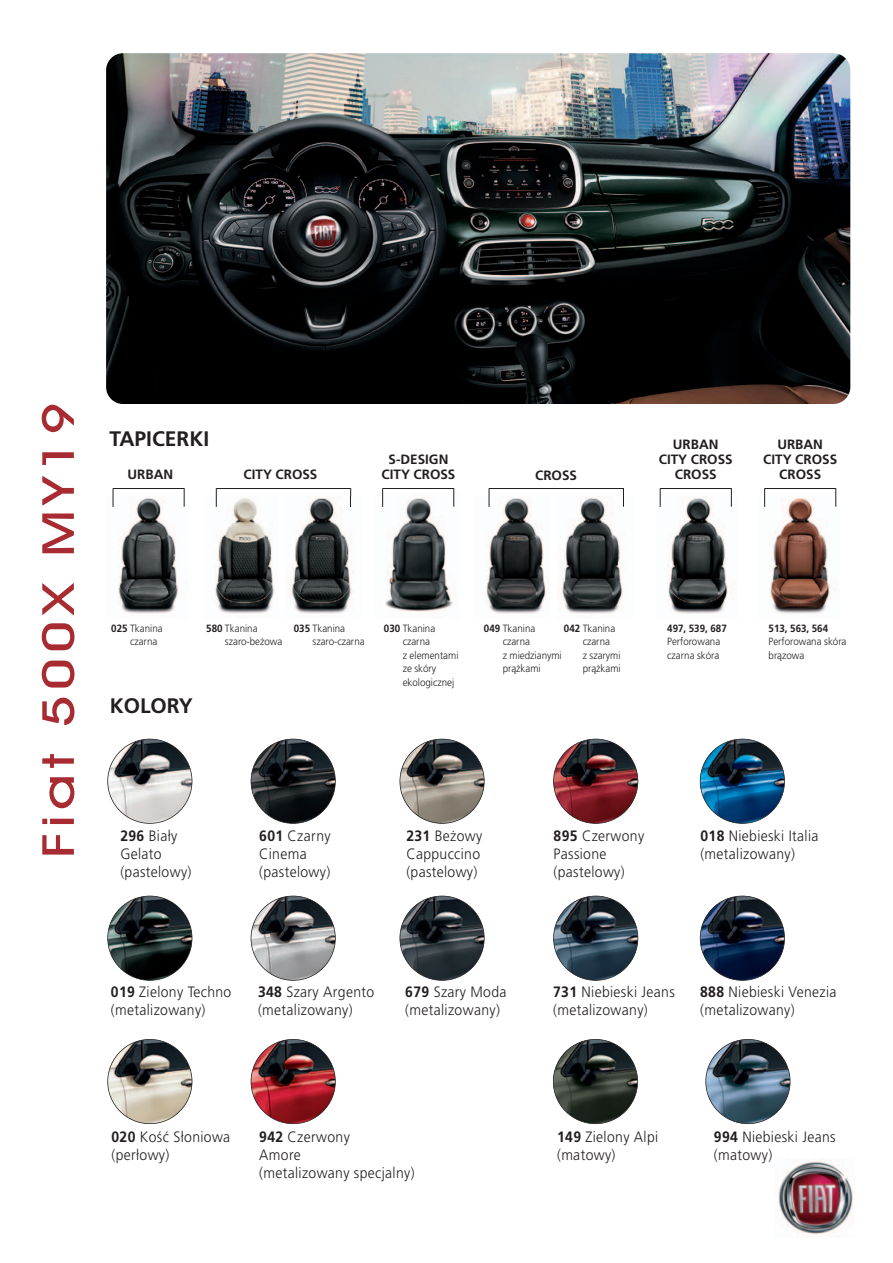
<style>
.page{position:relative;width:893px;height:1263px;background:#fff}
.page>*{position:absolute;margin:0;border:0;box-sizing:border-box;transform-origin:0 0}
.t1{font:500 44.4px "Avant Garde PL";letter-spacing:.1em;color:#a72b30;scale:1.25 1}
.t2{font:700 21px "Frutiger LT Pl";color:#231f20}
.t3{font:300 15px/18px "Frutiger LT Pl";letter-spacing:.025em;color:#231f20;scale:.93 1}
.t4{font:700 13.5px/15.1px "Frutiger LT Pl";color:#231f20;text-align:center}
.t5{font:300 10.5px/13.5px "Frutiger LT Pl";color:#231f20;scale:.93 1}
.t6{font:700 10.5px "Frutiger LT Pl";color:#231f20;scale:.93 1}
.s1{font-weight:700}
</style>
<div class="page">
<img style="left:112px;top:496px;width:72px;height:118px">
<img style="left:215px;top:496px;width:139px;height:118px">
<img style="left:486px;top:496px;width:137px;height:118px">
<img style="left:765px;top:496px;width:72px;height:118px">
<img style="left:106px;top:53px;width:744px;height:351px;border-radius:17px">
<img style="left:777px;top:1160px;width:76px;height:75px">
<img style="left:108px;top:739px;width:84px;height:84px;border-radius:50%">
<div style="left:107px;top:739px;width:85px;height:85px;border:2px solid #231f20;border-radius:50%"></div>
<img style="left:659px;top:496px;width:75px;height:118px">
<hr style="left:489px;top:488px;width:134px;height:1px;background:#231f20">
<svg style="left:489px;top:489px;width:1px;height:18px"></svg>
<svg style="left:623px;top:488px;width:1px;height:19px"></svg>
<hr style="left:216px;top:488px;width:135px;height:1px;background:#231f20">
<svg style="left:216px;top:488px;width:1px;height:19px"></svg>
<svg style="left:350px;top:488px;width:1px;height:19px"></svg>
<hr style="left:113px;top:488px;width:71px;height:1px;background:#231f20">
<svg style="left:113px;top:489px;width:1px;height:18px"></svg>
<svg style="left:184px;top:488px;width:1px;height:19px"></svg>
<img style="left:383px;top:493px;width:72px;height:119px">
<hr style="left:383px;top:488px;width:71px;height:1px;background:#231f20">
<svg style="left:382px;top:488px;width:1px;height:19px"></svg>
<svg style="left:453px;top:488px;width:1px;height:19px"></svg>
<hr style="left:660px;top:488px;width:71px;height:1px;background:#231f20">
<svg style="left:660px;top:488px;width:1px;height:19px"></svg>
<svg style="left:731px;top:488px;width:1px;height:19px"></svg>
<hr style="left:765px;top:488px;width:71px;height:1px;background:#231f20">
<svg style="left:764px;top:488px;width:1px;height:19px"></svg>
<svg style="left:835px;top:488px;width:1px;height:19px"></svg>
<img style="left:251px;top:739px;width:84px;height:84px;border-radius:50%">
<div style="left:251px;top:739px;width:85px;height:85px;border:2px solid #231f20;border-radius:50%"></div>
<img style="left:400px;top:739px;width:84px;height:84px;border-radius:50%">
<div style="left:399px;top:739px;width:86px;height:85px;border:2px solid #231f20;border-radius:50%"></div>
<img style="left:553px;top:739px;width:85px;height:84px;border-radius:50%">
<div style="left:553px;top:739px;width:85px;height:85px;border:2px solid #231f20;border-radius:50%"></div>
<img style="left:700px;top:739px;width:84px;height:84px;border-radius:50%">
<div style="left:700px;top:739px;width:85px;height:85px;border:2px solid #231f20;border-radius:50%"></div>
<img style="left:108px;top:896px;width:84px;height:84px;border-radius:50%">
<div style="left:107px;top:896px;width:85px;height:85px;border:2px solid #231f20;border-radius:50%"></div>
<img style="left:251px;top:896px;width:84px;height:84px;border-radius:50%">
<div style="left:251px;top:896px;width:85px;height:85px;border:2px solid #231f20;border-radius:50%"></div>
<img style="left:400px;top:896px;width:84px;height:84px;border-radius:50%">
<div style="left:399px;top:896px;width:86px;height:85px;border:2px solid #231f20;border-radius:50%"></div>
<img style="left:553px;top:896px;width:85px;height:84px;border-radius:50%">
<div style="left:553px;top:896px;width:85px;height:85px;border:2px solid #231f20;border-radius:50%"></div>
<img style="left:700px;top:896px;width:84px;height:84px;border-radius:50%">
<div style="left:700px;top:896px;width:85px;height:85px;border:2px solid #231f20;border-radius:50%"></div>
<img style="left:108px;top:1039px;width:84px;height:85px;border-radius:50%">
<div style="left:107px;top:1039px;width:85px;height:85px;border:2px solid #231f20;border-radius:50%"></div>
<img style="left:251px;top:1039px;width:84px;height:85px;border-radius:50%">
<div style="left:251px;top:1039px;width:85px;height:85px;border:2px solid #231f20;border-radius:50%"></div>
<img style="left:553px;top:1039px;width:84px;height:85px;border-radius:50%">
<div style="left:553px;top:1039px;width:85px;height:85px;border:2px solid #231f20;border-radius:50%"></div>
<img style="left:706px;top:1039px;width:84px;height:85px;border-radius:50%">
<div style="left:705px;top:1039px;width:85px;height:85px;border:2px solid #231f20;border-radius:50%"></div>
<h1 class="t1" style="left:42px;top:858px;width:366px;rotate:-90deg">Fiat 500X MY19</h1>
<h2 class="t2" style="left:109px;top:430px;width:101px">TAPICERKI</h2>
<p class="t4" style="left:128px;top:468px;width:47px">URBAN</p>
<p class="t4" style="left:243px;top:468px;width:75px">CITY CROSS</p>
<p class="t4" style="left:381px;top:452px;width:75px">S-DESIGN<br>CITY CROSS</p>
<p class="t4" style="left:535px;top:468px;width:43px">CROSS</p>
<p class="t4" style="left:659px;top:438px;width:75px">URBAN<br>CITY CROSS<br>CROSS</p>
<p class="t4" style="left:763px;top:438px;width:75px">URBAN<br>CITY CROSS<br>CROSS</p>
<p class="t5" style="left:130px;top:622px;width:37px;text-indent:-19px"><span class="s1">025</span> Tkanina czarna</p>
<p class="t5" style="left:225px;top:622px;width:63px;text-indent:-19px"><span class="s1">580</span> Tkanina szaro-beżowa</p>
<p class="t5" style="left:313px;top:622px;width:58px;text-indent:-19px"><span class="s1">035</span> Tkanina szaro-czarna</p>
<h2 class="t2" style="left:110px;top:697px;width:85px">KOLORY</h2>
<p class="t5" style="left:403px;top:622px;width:62px;text-indent:-19px"><span class="s1">030</span> Tkanina czarna<br>z elementami ze skóry ekologicznej</p>
<p class="t5" style="left:503px;top:622px;width:65px;text-indent:-19px"><span class="s1">049</span> Tkanina czarna<br>z miedzianymi prążkami</p>
<p class="t5" style="left:583px;top:622px;width:42px;text-indent:-19px"><span class="s1">042</span> Tkanina czarna<br>z szarymi prążkami</p>
<p class="t6" style="left:667px;top:624px;width:66px">497, 539, 687</p>
<p class="t5" style="left:667px;top:636px;width:59px">Perforowana czarna skóra</p>
<p class="t6" style="left:768px;top:624px;width:66px">513, 563, 564</p>
<p class="t5" style="left:768px;top:636px;width:85px">Perforowana skóra brązowa</p>
<p class="t3" style="left:120px;top:828px;width:78px"><span class="s1">296</span> Biały<br>Gelato (pastelowy)</p>
<p class="t3" style="left:259px;top:828px;width:78px"><span class="s1">601</span> Czarny<br>Cinema (pastelowy)</p>
<p class="t3" style="left:406px;top:828px;width:83px"><span class="s1">231</span> Beżowy<br>Cappuccino (pastelowy)</p>
<p class="t3" style="left:554px;top:828px;width:99px"><span class="s1">895</span> Czerwony<br>Passione (pastelowy)</p>
<p class="t3" style="left:700px;top:828px;width:128px"><span class="s1">018</span> Niebieski Italia (metalizowany)</p>
<p class="t3" style="left:111px;top:984px;width:131px"><span class="s1">019</span> Zielony Techno (metalizowany)</p>
<p class="t3" style="left:258px;top:984px;width:127px"><span class="s1">348</span> Szary Argento (metalizowany)</p>
<p class="t3" style="left:405px;top:984px;width:110px"><span class="s1">679</span> Szary Moda (metalizowany)</p>
<p class="t3" style="left:553px;top:984px;width:132px"><span class="s1">731</span> Niebieski Jeans (metalizowany)</p>
<p class="t3" style="left:700px;top:984px;width:148px"><span class="s1">888</span> Niebieski Venezia (metalizowany)</p>
<p class="t3" style="left:111px;top:1129px;width:129px"><span class="s1">020</span> Kość Słoniowa (perłowy)</p>
<p class="t3" style="left:259px;top:1129px;width:169px"><span class="s1">942</span> Czerwony<br>Amore<br>(metalizowany specjalny)</p>
<p class="t3" style="left:557px;top:1129px;width:110px"><span class="s1">149</span> Zielony Alpi (matowy)</p>
<p class="t3" style="left:714px;top:1129px;width:132px"><span class="s1">994</span> Niebieski Jeans (matowy)</p>
</div>
